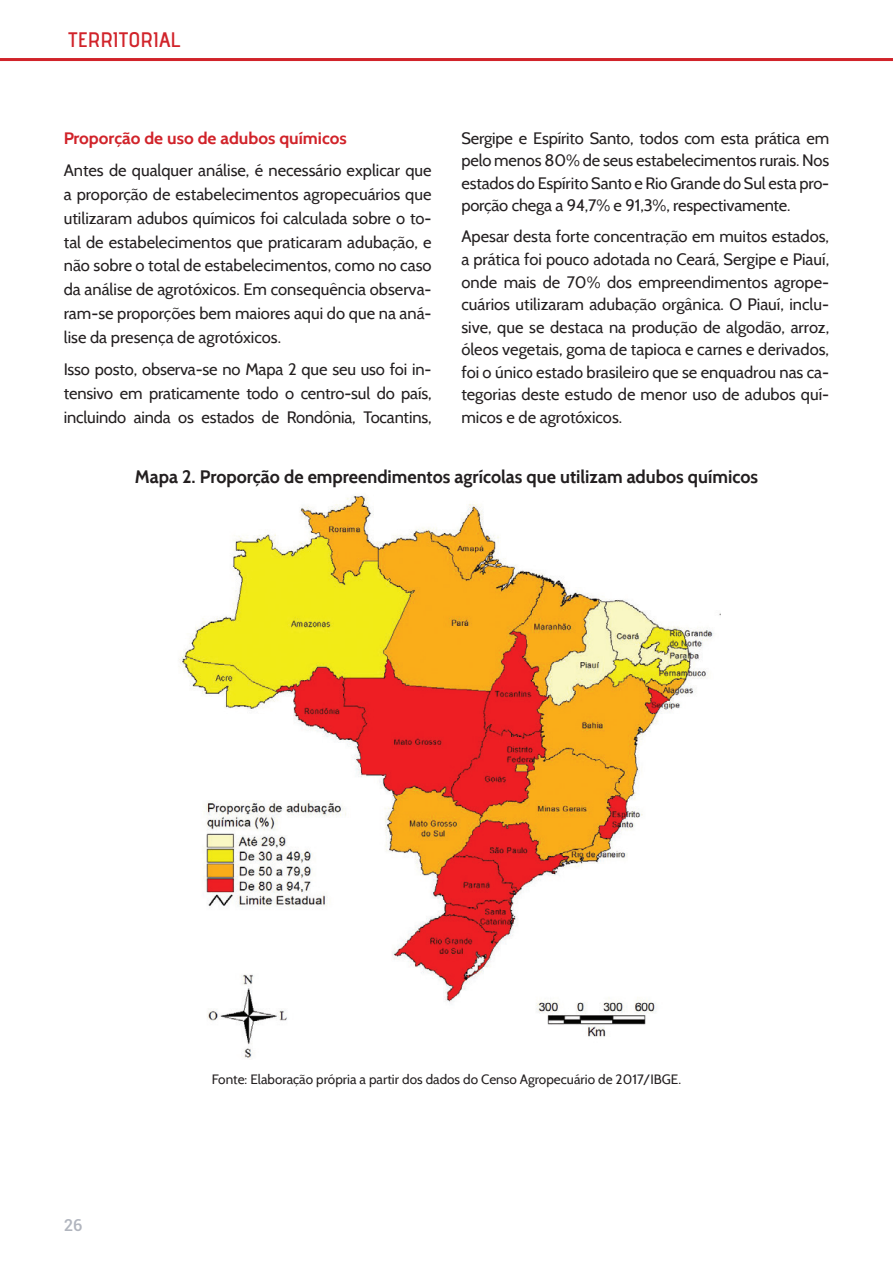
<style>
.page{position:relative;width:893px;height:1263px;background:#fff}
.page>*{position:absolute;margin:0;border:0;box-sizing:border-box;transform-origin:0 0}
.Paragraph_Style_blac{font:21px "advent Bd 2";color:#d1232a;scale:1.05 1}
.t1{font:700 18px "Cabin";color:#231f20}
.t2{font:16.5px/22.5px "Cabin";letter-spacing:-.01em;color:#231f20;text-align:justify}
.t3{font:700 16.5px "Cabin";color:#d1232a;scale:1.05 1}
.t4{font:500 16.5px "Roboto";color:#b1b5be}
.t5{font:13.5px "Cabin";color:#231f20}
</style>
<div class="page">
<hr style="left:0;top:58px;width:893px;height:3px;background:#d1232a">
<img style="left:179px;top:495px;width:541px;height:563px">
<p class="Paragraph_Style_blac" style="left:68px;top:26px;width:108px">TERRITORIAL</p>
<p class="t3" style="left:64px;top:128px;width:271px">Proporção de uso de adubos químicos</p>
<p class="t2" style="left:64px;top:158px;width:369px;line-height:23.9px">Antes de qualquer análise, é necessário explicar que a proporção de estabelecimentos agropecuários que utilizaram adubos químicos foi calculada sobre o to&shy;tal de estabelecimentos que praticaram adubação, e não sobre o total de estabelecimentos, como no caso da análise de agrotóxicos. Em consequência observa&shy;ram-se proporções bem maiores aqui do que na aná&shy;lise da presença de agrotóxicos.</p>
<p class="t2" style="left:64px;top:357px;width:369px;line-height:23.9px">Isso posto, observa-se no Mapa 2 que seu uso foi in&shy;tensivo em praticamente todo o centro-sul do país, incluindo ainda os estados de Rondônia, Tocantins,</p>
<p class="t2" style="left:461px;top:126px;width:369px">Sergipe e Espírito Santo, todos com esta prática em pelo menos 80% de seus estabelecimentos rurais. Nos estados do Espírito Santo e Rio Grande do Sul esta pro&shy;porção chega a 94,7% e 91,3%, respectivamente.</p>
<p class="t2" style="left:461px;top:225px;width:369px">Apesar desta forte concentração em muitos estados, a prática foi pouco adotada no Ceará, Sergipe e Piauí, onde mais de 70% dos empreendimentos agrope&shy;cuários utilizaram adubação orgânica. O Piauí, inclu&shy;sive, que se destaca na produção de algodão, arroz, óleos vegetais, goma de tapioca e carnes e derivados, foi o único estado brasileiro que se enquadrou nas ca&shy;tegorias deste estudo de menor uso de adubos quí&shy;micos e de agrotóxicos.</p>
<p class="t1" style="left:135px;top:465px;width:625px">Mapa 2. Proporção de empreendimentos agrícolas que utilizam adubos químicos</p>
<p class="t4" style="left:64px;top:1214px;width:20px">26</p>
<p class="t5" style="left:212px;top:1071px;width:471px">Fonte: Elaboração própria a partir dos dados do Censo Agropecuário de 2017/IBGE.</p>
</div>
